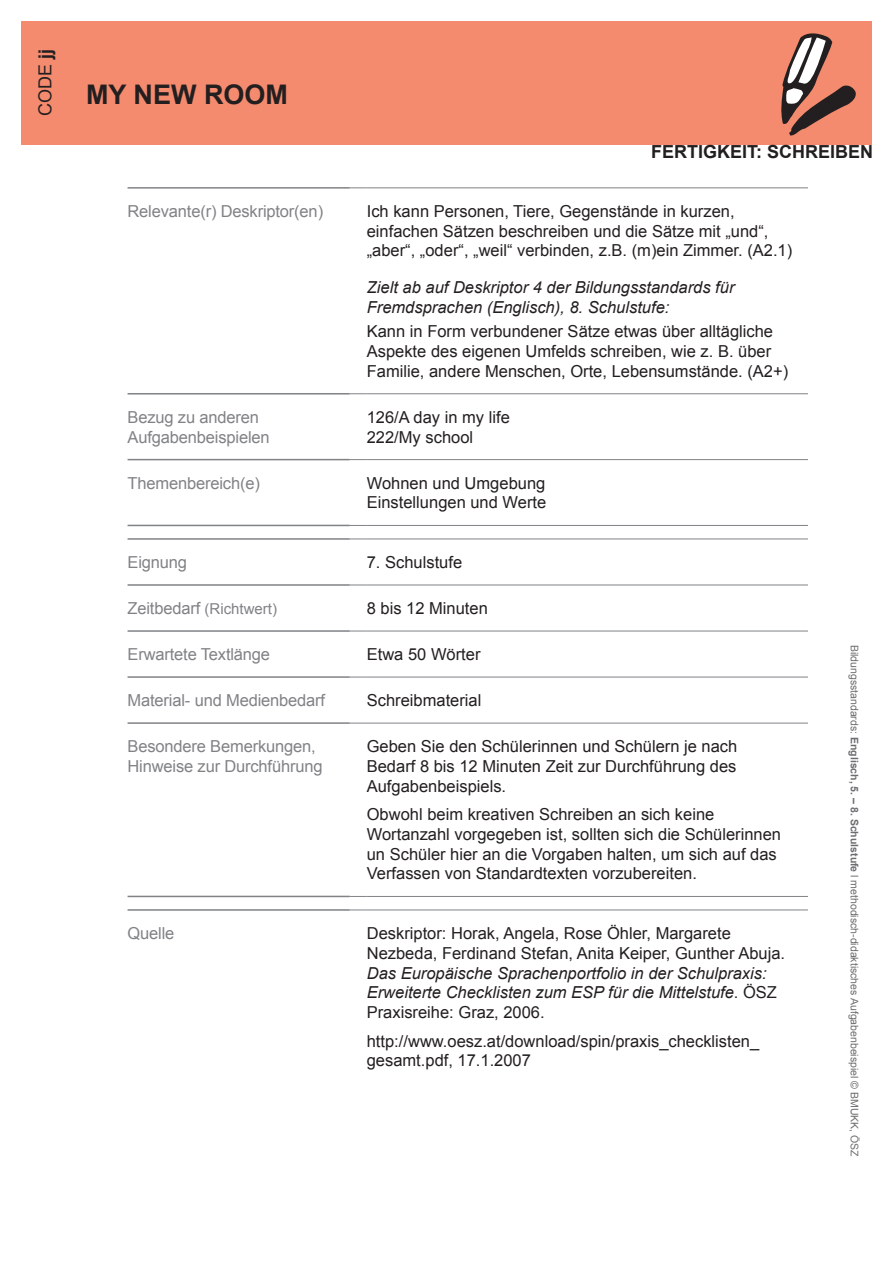
<style>
.page{position:relative;width:893px;height:1263px;background:#fff}
.page>*{position:absolute;margin:0;border:0;box-sizing:border-box;transform-origin:0 0}
.t1{font:700 27px "Arial";color:#231f20}
.t2{font:700 18px "Arial";color:#231f20}
.t3{font:18px "Arial";color:#231f20}
.t4{font:16.5px/19.8px "Arial";color:#231f20}
.t5{font:italic 16.5px/19.8px "Arial";color:#231f20}
.t6{font:16.5px/19.8px "Arial";letter-spacing:-.01em;color:#808285}
.t7{font:15px "Arial";color:#808285}
.t8{font:10.5px "Arial";color:#6c6d70}
.s1{font-weight:700}
.s2{font-size:16.5px}
.s3{font-style:normal}
</style>
<div class="page">
<div style="left:21px;top:21px;width:851px;height:124px;background:#f48a6e"></div>
<hr style="left:128px;top:187px;width:222px;height:2px;background:#808285">
<hr style="left:128px;top:393px;width:222px;height:1px;background:#808285">
<hr style="left:128px;top:459px;width:222px;height:1px;background:#808285">
<hr style="left:128px;top:525px;width:222px;height:1px;background:#808285">
<hr style="left:128px;top:538px;width:222px;height:2px;background:#808285">
<hr style="left:128px;top:584px;width:222px;height:2px;background:#808285">
<hr style="left:128px;top:630px;width:222px;height:2px;background:#808285">
<hr style="left:128px;top:676px;width:222px;height:2px;background:#808285">
<hr style="left:128px;top:722px;width:222px;height:2px;background:#808285">
<hr style="left:128px;top:896px;width:222px;height:1px;background:#808285">
<hr style="left:128px;top:909px;width:222px;height:2px;background:#808285">
<svg style="left:350px;top:188px;width:17px;height:1px"></svg>
<hr style="left:367px;top:188px;width:441px;height:1px;background:#808285">
<svg style="left:350px;top:393px;width:17px;height:1px"></svg>
<hr style="left:367px;top:393px;width:441px;height:1px;background:#808285">
<svg style="left:350px;top:459px;width:17px;height:1px"></svg>
<hr style="left:367px;top:459px;width:441px;height:1px;background:#808285">
<svg style="left:350px;top:525px;width:17px;height:1px"></svg>
<hr style="left:367px;top:525px;width:441px;height:1px;background:#808285">
<svg style="left:350px;top:539px;width:17px;height:1px"></svg>
<hr style="left:367px;top:539px;width:441px;height:1px;background:#808285">
<svg style="left:350px;top:585px;width:17px;height:1px"></svg>
<hr style="left:367px;top:585px;width:441px;height:1px;background:#808285">
<svg style="left:350px;top:631px;width:17px;height:1px"></svg>
<hr style="left:367px;top:631px;width:441px;height:1px;background:#808285">
<svg style="left:350px;top:677px;width:17px;height:1px"></svg>
<hr style="left:367px;top:677px;width:441px;height:1px;background:#808285">
<svg style="left:350px;top:723px;width:17px;height:1px"></svg>
<hr style="left:367px;top:723px;width:441px;height:1px;background:#808285">
<svg style="left:350px;top:896px;width:17px;height:1px"></svg>
<hr style="left:367px;top:896px;width:441px;height:1px;background:#808285">
<svg style="left:350px;top:910px;width:17px;height:1px"></svg>
<hr style="left:367px;top:910px;width:441px;height:1px;background:#808285">
<svg style="left:781px;top:33px;width:75px;height:103px"></svg>
<p class="t3" style="left:33px;top:116px;width:69px;rotate:-90deg">CODE <span class="s1">jj</span></p>
<h1 class="t1" style="left:86px;top:76px;width:204px">MY NEW ROOM</h1>
<p class="t2" style="left:651px;top:139px;width:224px">FERTIGKEIT: SCHREIBEN</p>
<p class="t6" style="left:128px;top:201px;width:197px">Relevante(r) Deskriptor(en)</p>
<p class="t4" style="left:367px;top:201px;width:427px">Ich kann Personen, Tiere, Gegenstände in kurzen, einfachen Sätzen beschreiben und die Sätze mit „und“, „aber“, „oder“, „weil“ verbinden, z.B. (m)ein Zimmer. (A2.1)</p>
<p class="t5" style="left:367px;top:278px;width:369px">Zielt ab auf Deskriptor 4 der Bildungsstandards für<br>Fremdsprachen (Englisch), 8. Schulstufe:</p>
<p class="t4" style="left:367px;top:322px;width:423px">Kann in Form verbundener Sätze etwas über alltägliche<br>Aspekte des eigenen Umfelds schreiben, wie z. B. über<br>Familie, andere Menschen, Orte, Lebensumstände. (A2+)</p>
<p class="t6" style="left:128px;top:407px;width:144px">Bezug zu anderen<br>Aufgabenbeispielen</p>
<p class="t4" style="left:367px;top:407px;width:145px">126/A day in my life<br>222/My school</p>
<p class="t6" style="left:128px;top:473px;width:134px">Themenbereich(e)</p>
<p class="t4" style="left:367px;top:473px;width:181px">Wohnen und Umgebung<br>Einstellungen und Werte</p>
<p class="t6" style="left:128px;top:552px;width:61px">Eignung</p>
<p class="t4" style="left:367px;top:552px;width:97px">7. Schulstufe</p>
<p class="t7" style="left:128px;top:599px;width:151px"><span class="s2">Zeitbedarf</span> (Richtwert)</p>
<p class="t4" style="left:367px;top:598px;width:123px">8 bis 12 Minuten</p>
<p class="t6" style="left:128px;top:644px;width:144px">Erwartete Textlänge</p>
<p class="t4" style="left:367px;top:644px;width:115px">Etwa 50 Wörter</p>
<p class="t6" style="left:128px;top:690px;width:199px">Material- und Medienbedarf</p>
<p class="t4" style="left:367px;top:690px;width:116px">Schreibmaterial</p>
<p class="t6" style="left:128px;top:737px;width:197px">Besondere Bemerkungen,<br>Hinweise zur Durchführung</p>
<p class="t4" style="left:367px;top:737px;width:372px;text-align:justify">Geben Sie den Schülerinnen und Schülern je nach Bedarf 8 bis 12 Minuten Zeit zur Durchführung des Aufgabenbeispiels.</p>
<p class="t4" style="left:367px;top:804px;width:416px">Obwohl beim kreativen Schreiben an sich keine Wortanzahl vorgegeben ist, sollten sich die Schülerinnen un Schüler hier an die Vorgaben halten, um sich auf das Verfassen von Standardtexten vorzubereiten.</p>
<p class="t6" style="left:128px;top:923px;width:48px">Quelle</p>
<p class="t4" style="left:367px;top:923px;width:420px">Deskriptor: Horak, Angela, Rose Öhler, Margarete<br>Nezbeda, Ferdinand Stefan, Anita Keiper, Gunther Abuja.</p>
<p class="t5" style="left:367px;top:963px;width:412px">Das Europäische Sprachenportfolio in der Schulpraxis:<br>Erweiterte Checklisten zum ESP für die Mittelstufe<span class="s3">. ÖSZ<br>Praxisreihe: Graz, 2006.</span></p>
<p class="t4" style="left:367px;top:1031px;width:394px">http://www.oesz.at/download/spin/praxis_checklisten_ gesamt.pdf, 17.1.2007</p>
<p class="t8" style="left:861px;top:645px;width:513px;rotate:90deg">Bildungsstandards: <span class="s1">Englisch, 5. – 8. Schulstufe</span> l methodisch-didaktisches Aufgabenbeispiel © BMUKK, ÖSZ</p>
</div>
